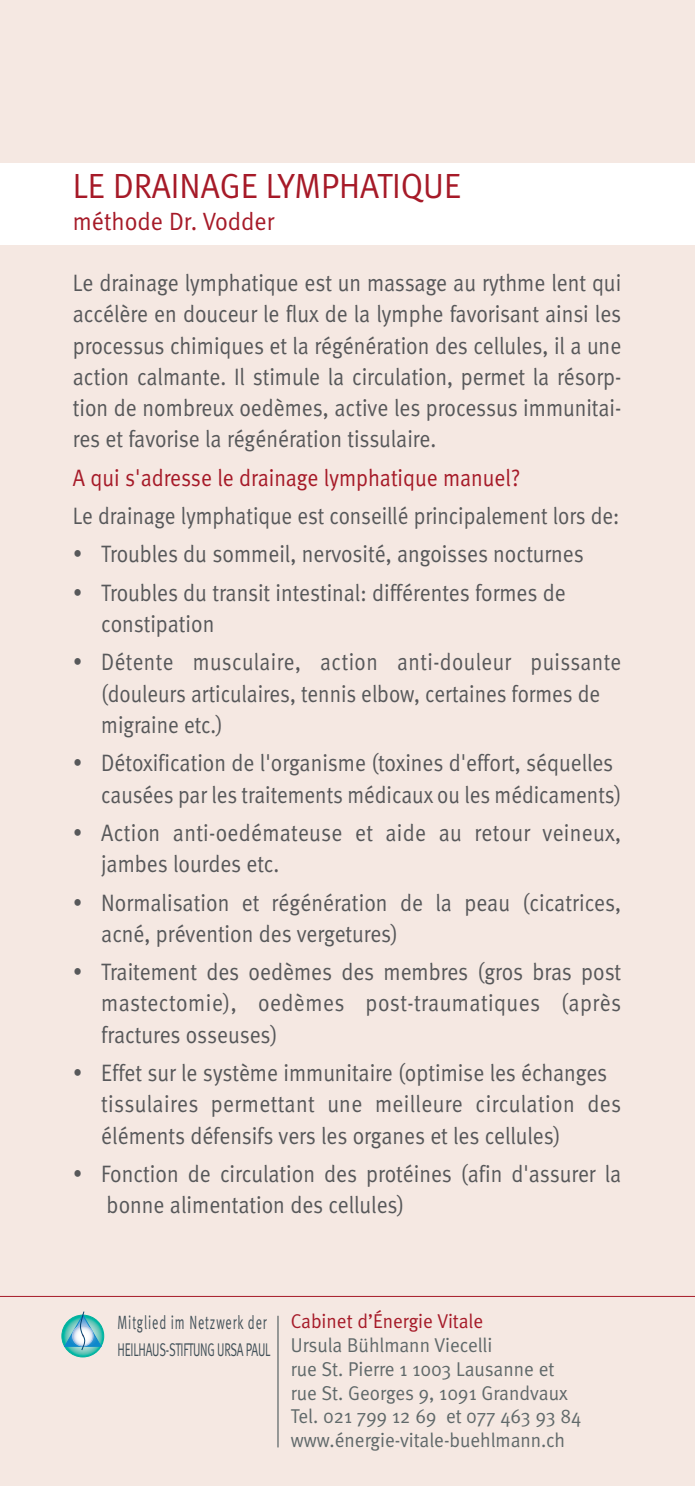
<style>
.page{position:relative;width:695px;height:1486px;background:#fff}
.page>*{position:absolute;margin:0;border:0;box-sizing:border-box;transform-origin:0 0}
.t1{font:35px "Meta Normal";color:#a61a28;scale:.95 1}
.t2{font:25px "Meta Normal";color:#a61a28;scale:.95 1}
.t3{font:23.75px/31.2px "Meta Normal";color:#57585a;scale:.9 1}
.t4{font:23.75px/31.2px "Meta Normal";color:#57585a;scale:.88 1}
.t5{font:23.75px "Meta Normal";color:#a61a28;scale:.9 1}
.t6{font:20px/23.8px "Meta Normal";color:#60696a;scale:.95 1}
.t7{font:20px "Meta Normal";color:#a61a28;scale:.95 1}
.t8{font:19.25px "Meta Normal LF";letter-spacing:.07em;color:#425159;scale:.64 1}
.t9{font:18.5px "Meta Normal LF";letter-spacing:-.02em;color:#425159;scale:.64 1}
</style>
<div class="page">
<div style="left:0;top:0;width:694px;height:1485px;background:#f5e8e2"></div>
<div style="left:0;top:163px;width:694px;height:82px;background:#fff"></div>
<hr style="left:0;top:1295px;width:694px;height:1px;background:#a61a28">
<svg style="left:62px;top:1315px;width:42px;height:41px"></svg>
<div style="left:62px;top:1314px;width:42px;height:43px;border:1px solid #00b19d;border-radius:50%"></div>
<svg style="left:64px;top:1311px;width:38px;height:39px"></svg>
<hr style="left:277px;top:1315px;width:1px;height:132px;background:#60696a">
<h1 class="t1" style="left:73px;top:174px;width:410px">LE DRAINAGE LYMPHATIQUE</h1>
<p class="t2" style="left:73px;top:213px;width:213px">méthode Dr. Vodder</p>
<p class="t3" style="left:73px;top:270px;width:610px;text-align:justify">Le drainage lymphatique est un massage au rythme lent qui accélère en douceur le flux de la lymphe favorisant ainsi les processus chimiques et la régénération des cellules, il a une action calmante. Il stimule la circulation, permet la résorp&shy;tion de nombreux oedèmes, active les processus immunitai&shy;res et favorise la régénération tissulaire.</p>
<p class="t5" style="left:73px;top:469px;width:498px">A qui s'adresse le drainage lymphatique manuel?</p>
<p class="t4" style="left:73px;top:502px;width:622px">Le drainage lymphatique est conseillé principalement lors de:</p>
<p class="t3" style="left:73px;top:541px;width:569px">• Troubles du sommeil, nervosité, angoisses nocturnes</p>
<p class="t3" style="left:101px;top:579px;width:517px;text-indent:-28px">• Troubles du transit intestinal: différentes formes de constipation</p>
<p class="t4" style="left:101px;top:649px;width:592px;text-indent:-28px">• Détente musculaire, action anti-douleur puissante (douleurs articulaires, tennis elbow, certaines formes de migraine etc.)</p>
<p class="t3" style="left:101px;top:750px;width:579px;text-indent:-28px">• Détoxification de l'organisme (toxines d'effort, séquelles causées par les traitements médicaux ou les médicaments)</p>
<p class="t3" style="left:101px;top:819px;width:579px;text-indent:-28px">• Action anti-oedémateuse et aide au retour veineux, jambes lourdes etc.</p>
<p class="t3" style="left:101px;top:889px;width:579px;text-indent:-28px">• Normalisation et régénération de la peau (cicatrices, acné, prévention des vergetures)</p>
<p class="t3" style="left:101px;top:958px;width:579px;text-align:justify;text-indent:-28px">• Traitement des oedèmes des membres (gros bras post mastectomie), oedèmes post-traumatiques (après fractures osseuses)</p>
<p class="t3" style="left:101px;top:1059px;width:579px;text-indent:-28px">• Effet sur le système immunitaire (optimise les échanges tissulaires permettant une meilleure circulation des éléments défensifs vers les organes et les cellules)</p>
<p class="t3" style="left:107px;top:1160px;width:573px;text-indent:-34px">• Fonction de circulation des protéines (afin d'assurer la bonne alimentation des cellules)</p>
<p class="t8" style="left:117px;top:1315px;width:234px">Mitglied im Netzwerk der</p>
<p class="t9" style="left:117px;top:1342px;width:240px">HEILHAUS-STIFTUNG URSA PAUL</p>
<p class="t7" style="left:290px;top:1314px;width:204px">Cabinet d’Énergie Vitale</p>
<p class="t6" style="left:290px;top:1335px;width:307px">Ursula Bühlmann Viecelli<br>rue St. Pierre 1 1003 Lausanne et rue St. Georges 9, 1091 Grandvaux<br>Tel. 021 799 12 69 et 077 463 93 84 www.énergie-vitale-buehlmann.ch</p>
</div>
